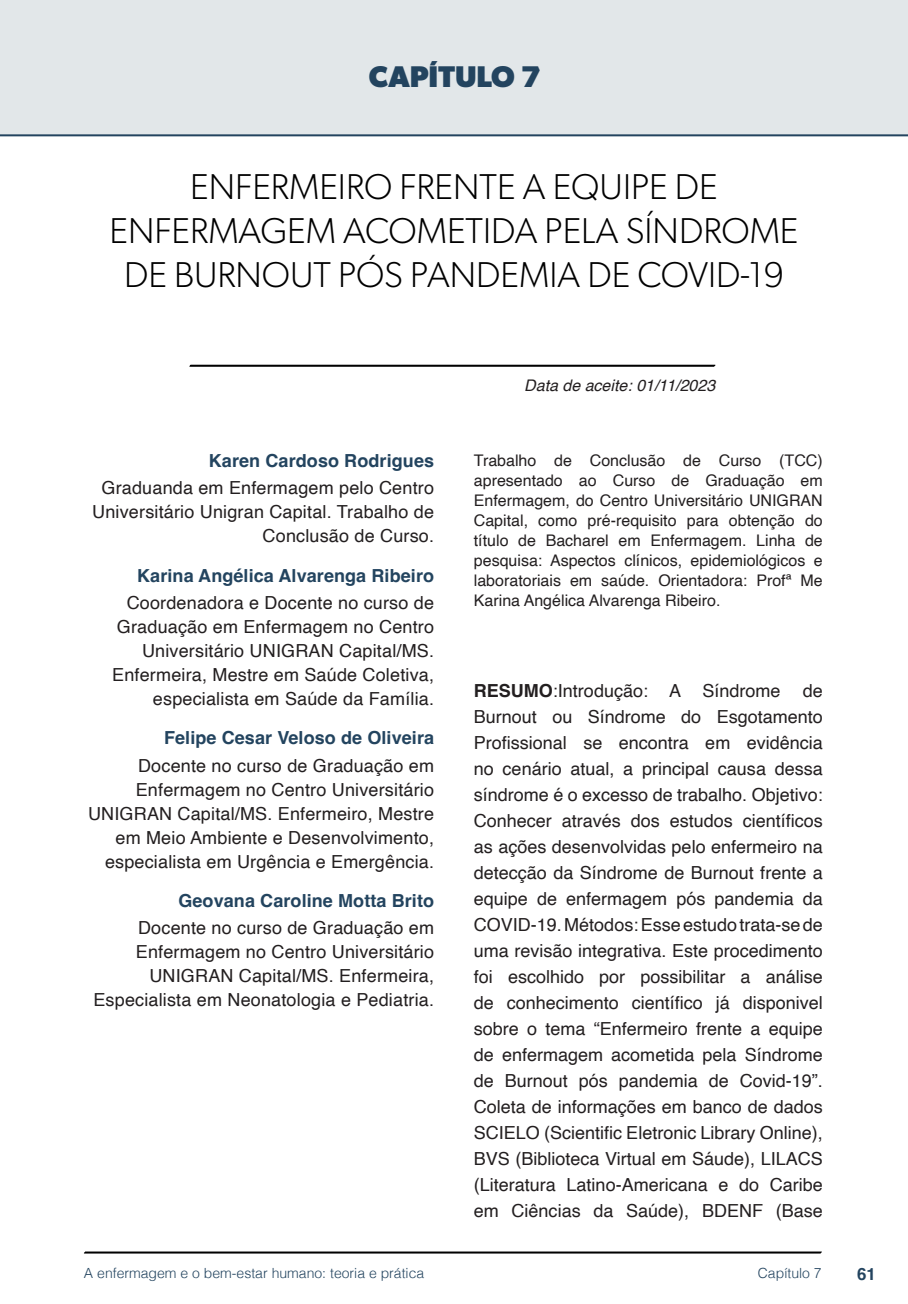
<style>
.page{position:relative;width:908px;height:1304px;background:#fff}
.page>*{position:absolute;margin:0;border:0;box-sizing:border-box;transform-origin:0 0}
.t1{font:300 36px/44px "Gibson";color:#000;text-align:center}
.t2{font:700 30px "Gibson";color:#23445f}
.t3{font:18px/26px "Helvetica";letter-spacing:.01em;color:#231f20;text-align:right}
.t4{font:700 18px "Helvetica";letter-spacing:.005em;color:#23445f}
.t5{font:700 16.8px "Helvetica";color:#23445f}
.t6{font:16px/20px "Helvetica";color:#231f20;text-align:justify}
.t7{font:italic 16px "Helvetica";color:#231f20}
.t8{font:300 14px "Helvetica";color:#23445f}
.s1{font-weight:700}
</style>
<div class="page">
<svg style="left:84px;top:1251px;width:737px;height:3px;background:#515151"></svg>
<svg style="left:189px;top:364px;width:526px;height:3px;background:#4f4f4f"></svg>
<div style="left:0;top:0;width:907px;height:136px;background:#e2e7e9"></div>
<div style="left:44px;top:72px;width:68px;height:61px;background:#e2e7e9"></div>
<h2 class="t2" style="left:369px;top:58px;width:173px">CAPÍTULO 7</h2>
<h1 class="t1" style="left:109px;top:164px;width:690px">ENFERMEIRO FRENTE A EQUIPE DE<br>ENFERMAGEM ACOMETIDA PELA SÍNDROME<br>DE BURNOUT PÓS PANDEMIA DE COVID-19</h1>
<p class="t4" style="left:209px;top:450px;width:227px">Karen Cardoso Rodrigues</p>
<p class="t3" style="left:92px;top:477px;width:343px;line-height:24px">Graduanda em Enfermagem pelo Centro<br>Universitário Unigran Capital. Trabalho de<br>Conclusão de Curso.</p>
<p class="t4" style="left:137px;top:564px;width:298px">Karina Angélica Alvarenga Ribeiro</p>
<p class="t3" style="left:112px;top:591px;width:323px;line-height:24px">Coordenadora e Docente no curso de Graduação em Enfermagem no Centro Universitário UNIGRAN Capital/MS.<br>Enfermeira, Mestre em Saúde Coletiva, especialista em Saúde da Família.</p>
<p class="t4" style="left:164px;top:727px;width:271px">Felipe Cesar Veloso de Oliveira</p>
<p class="t3" style="left:88px;top:754px;width:347px;line-height:24px">Docente no curso de Graduação em Enfermagem no Centro Universitário UNIGRAN Capital/MS. Enfermeiro, Mestre em Meio Ambiente e Desenvolvimento, especialista em Urgência e Emergência.</p>
<p class="t4" style="left:178px;top:890px;width:257px">Geovana Caroline Motta Brito</p>
<p class="t3" style="left:93px;top:917px;width:342px;line-height:24px">Docente no curso de Graduação em Enfermagem no Centro Universitário UNIGRAN Capital/MS. Enfermeira, Especialista em Neonatologia e Pediatria.</p>
<p class="t7" style="left:524px;top:373px;width:192px">Data de aceite: 01/11/2023</p>
<p class="t6" style="left:473px;top:450px;width:350px">Trabalho de Conclusão de Curso (TCC) apresentado ao Curso de Graduação em Enfermagem, do Centro Universitário UNIGRAN Capital, como pré-requisito para obtenção do título de Bacharel em Enfermagem. Linha de pesquisa: Aspectos clínicos, epidemiológicos e laboratoriais em saúde. Orientadora: Profª Me Karina Angélica Alvarenga Ribeiro.</p>
<p class="t3" style="left:473px;top:678px;width:350px;text-align:justify"><span class="s1">RESUMO</span>:Introdução: A Síndrome de Burnout ou Síndrome do Esgotamento Profissional se encontra em evidência no cenário atual, a principal causa dessa síndrome é o excesso de trabalho. Objetivo:<br>Conhecer através dos estudos científicos as ações desenvolvidas pelo enfermeiro na detecção da Síndrome de Burnout frente a equipe de enfermagem pós pandemia da COVID-19. Métodos: Esse estudo trata-se de uma revisão integrativa. Este procedimento foi escolhido por possibilitar a análise de conhecimento científico já disponivel sobre o tema “Enfermeiro frente a equipe de enfermagem acometida pela Síndrome de Burnout pós pandemia de Covid-19”.<br>Coleta de informações em banco de dados SCIELO (Scientific Eletronic Library Online), BVS (Biblioteca Virtual em Sáude), LILACS (Literatura Latino-Americana e do Caribe em Ciências da Saúde), BDENF (Base</p>
<p class="t8" style="left:84px;top:1261px;width:342px">A enfermagem e o bem-estar humano: teoria e prática</p>
<p class="t8" style="left:757px;top:1261px;width:65px">Capítulo 7</p>
<p class="t5" style="left:856px;top:1264px;width:20px">61</p>
</div>
